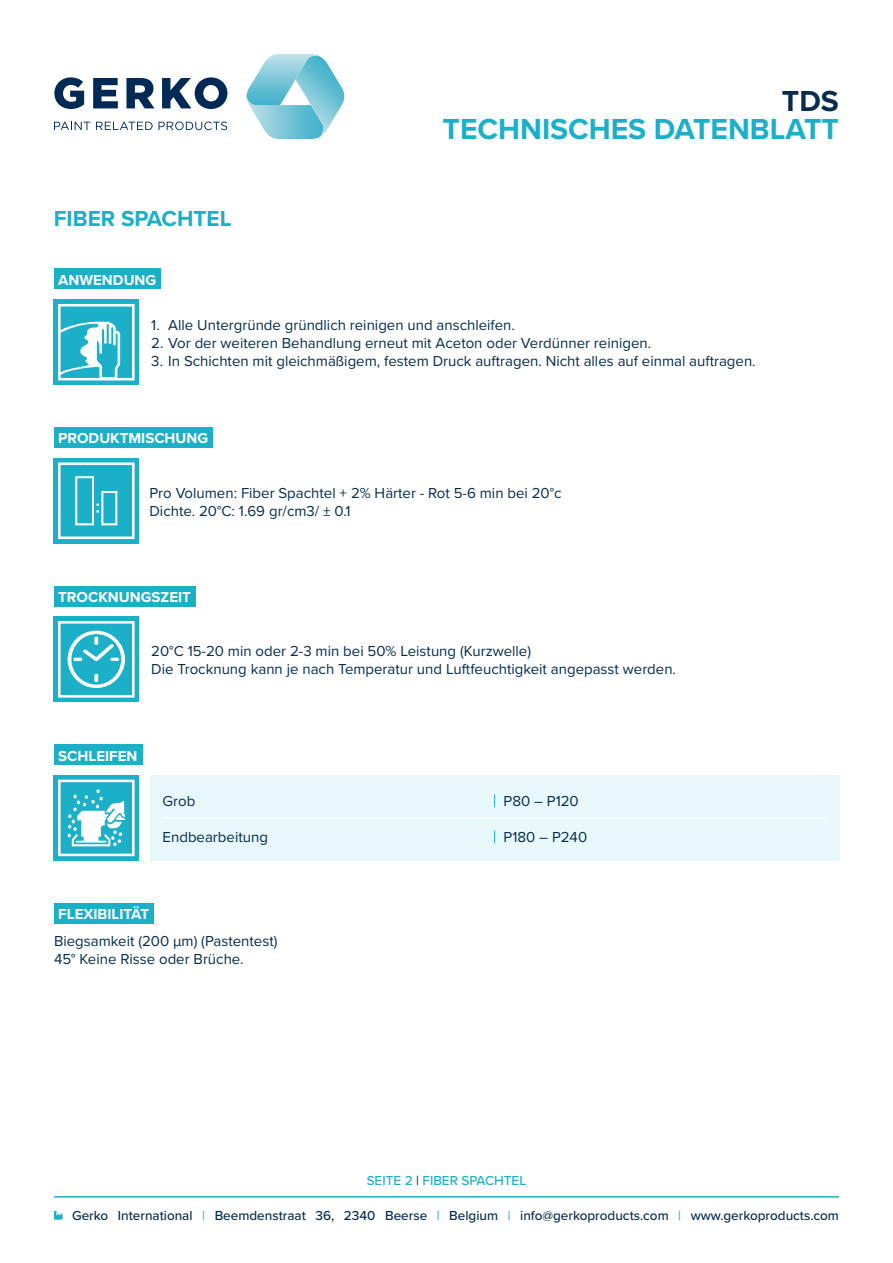
<style>
.page{position:relative;width:893px;height:1263px;background:#fff}
.page>*{position:absolute;margin:0;border:0;box-sizing:border-box;transform-origin:0 0}
.t1{font:700 30px "Proxima Nova";color:#1bafc8}
.t2{font:700 30px "Proxima Nova";color:#062d4d}
.t3{font:700 22.5px "Proxima Nova";color:#1bafc8}
.Alineastijl{font:15px "Proxima Nova";color:#062d4d}
.t4{font:700 15px "Proxima Nova";color:#fff}
.t5{font:500 13.5px "Proxima Nova";color:#062d4d}
.t6{font:500 13.5px "Proxima Nova";color:#1bafc8}
.s1{color:#062d4d}
.s2{color:#1bafc8}
</style>
<div class="page">
<div style="left:54px;top:269px;width:107px;height:20px;background:#1bafc8"></div>
<div style="left:54px;top:427px;width:158px;height:21px;background:#1bafc8"></div>
<div style="left:54px;top:586px;width:141px;height:20px;background:#1bafc8"></div>
<div style="left:54px;top:300px;width:85px;height:85px;background:#1bafc8"></div>
<svg style="left:58px;top:304px;width:77px;height:76px"></svg>
<div style="left:54px;top:458px;width:85px;height:85px;background:#1bafc8"></div>
<svg style="left:58px;top:462px;width:77px;height:77px"></svg>
<div style="left:54px;top:617px;width:85px;height:85px;background:#1bafc8"></div>
<svg style="left:58px;top:621px;width:77px;height:77px"></svg>
<div style="left:54px;top:744px;width:88px;height:21px;background:#1bafc8"></div>
<div style="left:54px;top:903px;width:100px;height:20px;background:#1bafc8"></div>
<div style="left:54px;top:775px;width:85px;height:85px;background:#1bafc8"></div>
<svg style="left:58px;top:780px;width:77px;height:76px"></svg>
<div style="left:150px;top:776px;width:689px;height:85px;background:#e8f7f9"></div>
<hr style="left:163px;top:818px;width:664px;height:1px;background:#fff">
<svg style="left:494px;top:830px;width:1px;height:13px"></svg>
<svg style="left:494px;top:794px;width:1px;height:13px"></svg>
<svg style="left:54px;top:122px;width:36px;height:8px"></svg>
<svg style="left:96px;top:122px;width:57px;height:8px"></svg>
<svg style="left:159px;top:122px;width:68px;height:8px"></svg>
<svg style="left:54px;top:77px;width:30px;height:32px"></svg>
<svg style="left:93px;top:78px;width:25px;height:30px"></svg>
<svg style="left:126px;top:78px;width:28px;height:30px"></svg>
<svg style="left:162px;top:77px;width:65px;height:32px"></svg>
<svg style="left:246px;top:54px;width:98px;height:85px"></svg>
<svg style="left:54px;top:1211px;width:8px;height:8px"></svg>
<hr style="left:54px;top:1196px;width:785px;height:1px;background:#1bafc8">
<p class="t3" style="left:54px;top:202px;width:179px">FIBER SPACHTEL</p>
<p class="t4" style="left:58px;top:269px;width:100px">ANWENDUNG</p>
<p class="t2" style="left:782px;top:78px;width:58px">TDS</p>
<p class="t1" style="left:443px;top:107px;width:398px">TECHNISCHES DATENBLATT</p>
<p class="Alineastijl" style="left:151px;top:314px;width:365px">1. Alle Untergründe gründlich reinigen und anschleifen.</p>
<p class="Alineastijl" style="left:151px;top:332px;width:501px">2. Vor der weiteren Behandlung erneut mit Aceton oder Verdünner reinigen.</p>
<p class="Alineastijl" style="left:151px;top:350px;width:606px">3. In Schichten mit gleichmäßigem, festem Druck auftragen. Nicht alles auf einmal auftragen.</p>
<p class="t4" style="left:58px;top:427px;width:151px">PRODUKTMISCHUNG</p>
<p class="Alineastijl" style="left:149px;top:481px;width:414px">Pro Volumen: Fiber Spachtel + 2% Härter - Rot 5-6 min bei 20°c</p>
<p class="Alineastijl" style="left:149px;top:499px;width:203px">Dichte. 20°C: 1.69 gr/cm3/ ± 0.1</p>
<p class="t4" style="left:58px;top:586px;width:134px">TROCKNUNGSZEIT</p>
<p class="Alineastijl" style="left:151px;top:640px;width:381px">20°C 15-20 min oder 2-3 min bei 50% Leistung (Kurzwelle)</p>
<p class="Alineastijl" style="left:151px;top:658px;width:526px">Die Trocknung kann je nach Temperatur und Luftfeuchtigkeit angepasst werden.</p>
<p class="t4" style="left:58px;top:744px;width:81px">SCHLEIFEN</p>
<p class="Alineastijl" style="left:163px;top:790px;width:34px">Grob</p>
<p class="Alineastijl" style="left:163px;top:826px;width:107px">Endbearbeitung</p>
<p class="Alineastijl" style="left:504px;top:790px;width:77px">P80 – P120</p>
<p class="Alineastijl" style="left:504px;top:826px;width:85px">P180 – P240</p>
<p class="t4" style="left:58px;top:903px;width:93px">FLEXIBILITÄT</p>
<p class="Alineastijl" style="left:54px;top:929px;width:225px">Biegsamkeit (200 µm) (Pastentest)</p>
<p class="Alineastijl" style="left:54px;top:947px;width:191px">45° Keine Risse oder Brüche.</p>
<p class="t6" style="left:367px;top:1170px;width:161px">SEITE 2 <span class="s1">|</span> FIBER SPACHTEL</p>
<p class="t5" style="left:72px;top:1205px;width:768px">Gerko International <span class="s2">|</span> Beemdenstraat 36, 2340 Beerse <span class="s2">|</span> Belgium <span class="s2">|</span> info@gerkoproducts.com <span class="s2">|</span> www.gerkoproducts.com</p>
</div>
